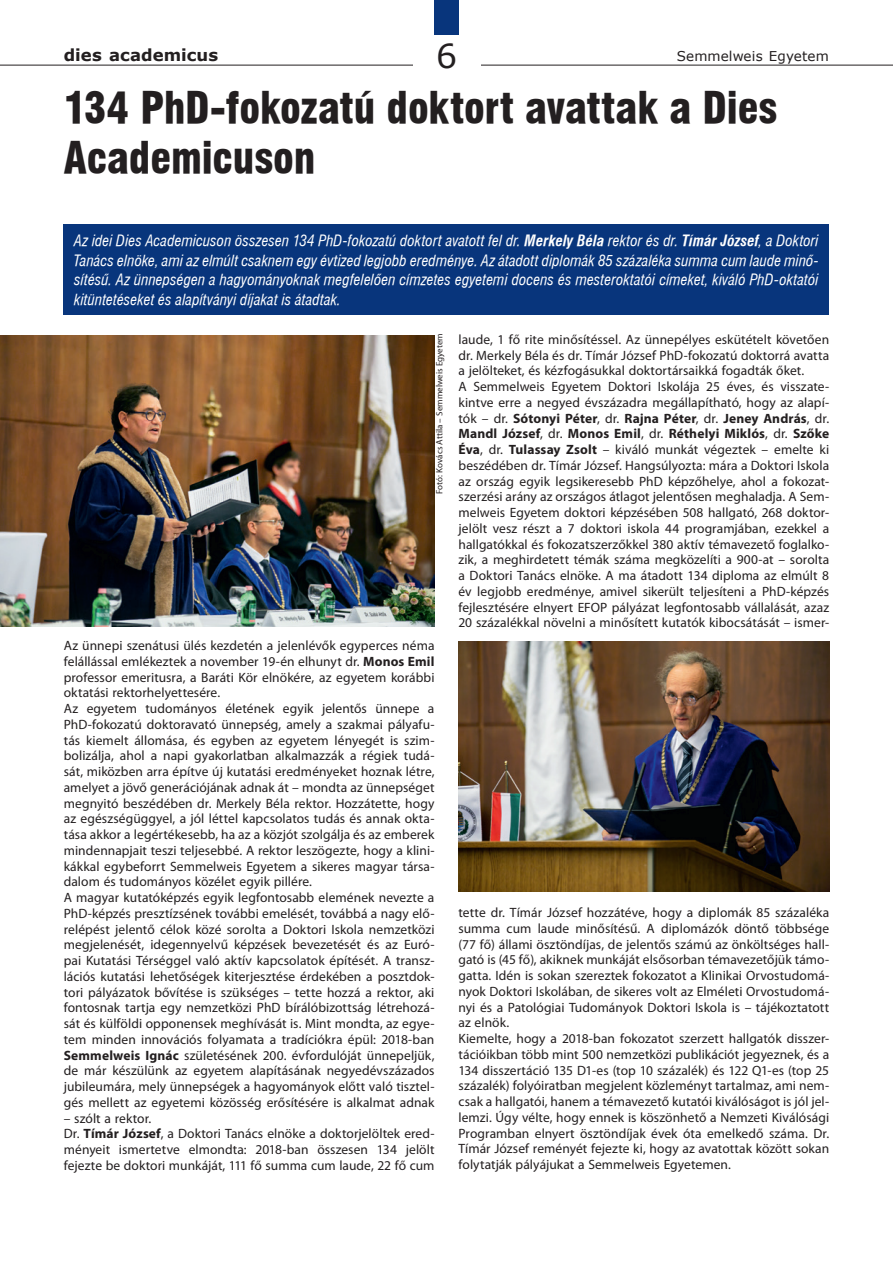
<style>
.page{position:relative;width:893px;height:1263px;background:#fff}
.page>*{position:absolute;margin:0;border:0;box-sizing:border-box;transform-origin:0 0}
.C1{font:42px/50.4px "Swiss 721 Blk Cn PFL";letter-spacing:-.005em;color:#231f20}
.t1{font:33px "Verdana";color:#231f20}
.t2{font:700 16.5px "Verdana";color:#231f20}
.Lead{font:italic 15px/19.5px "Swiss 721 Cn PFL";letter-spacing:.005em;color:#fff;text-align:justify}
.t3{font:13.5px/15.8px "Myriad Pro";letter-spacing:.005em;color:#231f20;text-align:justify}
.t4{font:13.5px "Verdana";letter-spacing:.01em;color:#231f20}
.Foto{font:9px "Myriad PFL";letter-spacing:.02em;color:#231f20}
.s1{font-weight:700}
</style>
<div class="page">
<hr style="left:0;top:65px;width:893px;height:1px;background:#231f20">
<div style="left:413px;top:32px;width:67px;height:45px;background:#fff"></div>
<div style="left:434px;top:0;width:24px;height:34px;background:#08357c"></div>
<div style="left:64px;top:225px;width:765px;height:90px;background:#08357c"></div>
<img style="left:0;top:335px;width:434px;height:291px">
<img style="left:458px;top:641px;width:371px;height:250px">
<p class="t2" style="left:64px;top:43px;width:156px">dies academicus</p>
<h2 class="t1" style="left:436px;top:33px;width:22px">6</h2>
<p class="t4" style="left:677px;top:46px;width:154px">Semmelweis Egyetem</p>
<p class="C1" style="left:64px;top:82px;width:715px">134 PhD-fokozatú doktort avattak a Dies<br>Academicuson</p>
<p class="Lead" style="left:74px;top:231px;width:746px">Az idei Dies Academicuson összesen 134 PhD-fokozatú doktort avatott fel dr. <span class="s1">Merkely Béla</span> rektor és dr. <span class="s1">Tímár József</span>, a Doktori Tanács elnöke, ami az elmúlt csaknem egy évtized legjobb eredménye. Az átadott diplomák 85 százaléka summa cum laude minő&shy;sítésű. Az ünnepségen a hagyományoknak megfelelően címzetes egyetemi docens és mesteroktatói címeket, kiváló PhD-oktatói kitüntetéseket és alapítványi díjakat is átadtak.</p>
<p class="Foto" style="left:435px;top:494px;width:161px;rotate:-90deg">Fotó: Kovács Attila – Semmelweis Egyetem</p>
<p class="t3" style="left:64px;top:637px;width:372px">Az ünnepi szenátusi ülés kezdetén a jelenlévők egyperces néma felállással emlékeztek a november 19-én elhunyt dr. <span class="s1">Monos Emil </span>professor emeritusra, a Baráti Kör elnökére, az egyetem korábbi oktatási rektorhelyettesére.</p>
<p class="t3" style="left:64px;top:700px;width:372px">Az egyetem tudományos életének egyik jelentős ünnepe a PhD-fokozatú doktoravató ünnepség, amely a szakmai pályafu&shy;tás kiemelt állomása, és egyben az egyetem lényegét is szim&shy;bolizálja, ahol a napi gyakorlatban alkalmazzák a régiek tudá&shy;sát, miközben arra építve új kutatási eredményeket hoznak létre, amelyet a jövő generációjának adnak át – mondta az ünnepséget megnyitó beszédében dr. Merkely Béla rektor. Hozzátette, hogy az egészségüggyel, a jól léttel kapcsolatos tudás és annak okta&shy;tása akkor a legértékesebb, ha az a közjót szolgálja és az emberek mindennapjait teszi teljesebbé. A rektor leszögezte, hogy a klini&shy;kákkal egybeforrt Semmelweis Egyetem a sikeres magyar társa&shy;dalom és tudományos közélet egyik pillére.</p>
<p class="t3" style="left:64px;top:889px;width:372px">A magyar kutatóképzés egyik legfontosabb elemének nevezte a PhD-képzés presztízsének további emelését, továbbá a nagy elő&shy;relépést jelentő célok közé sorolta a Doktori Iskola nemzetközi megjelenését, idegennyelvű képzések bevezetését és az Euró&shy;pai Kutatási Térséggel való aktív kapcsolatok építését. A transz&shy;lációs kutatási lehetőségek kiterjesztése érdekében a posztdok&shy;tori pályázatok bővítése is szükséges – tette hozzá a rektor, aki fontosnak tartja egy nemzetközi PhD bírálóbizottság létrehozá&shy;sát és külföldi opponensek meghívását is. Mint mondta, az egye&shy;tem minden innovációs folyamata a tradíciókra épül: 2018-ban <span class="s1">Semmelweis Ignác</span> születésének 200. évfordulóját ünnepeljük, de már készülünk az egyetem alapításának negyedévszázados jubileumára, mely ünnepségek a hagyományok előtt való tisztel&shy;gés mellett az egyetemi közösség erősítésére is alkalmat adnak</p>
<p class="t3" style="left:64px;top:1110px;width:89px">– szólt a rektor.</p>
<p class="t3" style="left:64px;top:1126px;width:372px">Dr. <span class="s1">Tímár József</span>, a Doktori Tanács elnöke a doktorjelöltek ered&shy;ményeit ismertetve elmondta: 2018-ban összesen 134 jelölt fejezte be doktori munkáját, 111 fő summa cum laude, 22 fő cum</p>
<p class="t3" style="left:458px;top:331px;width:372px">laude, 1 fő rite minősítéssel. Az ünnepélyes eskütételt követően dr. Merkely Béla és dr. Tímár József PhD-fokozatú doktorrá avatta a jelölteket, és kézfogásukkal doktortársaikká fogadták őket.</p>
<p class="t3" style="left:458px;top:378px;width:372px">A Semmelweis Egyetem Doktori Iskolája 25 éves, és visszate&shy;kintve erre a negyed évszázadra megállapítható, hogy az alapí&shy;tók – dr. <span class="s1">Sótonyi Péter</span>, dr. <span class="s1">Rajna Péter</span>, dr. <span class="s1">Jeney András</span>, dr.<br><span class="s1">Mandl József</span>, dr. <span class="s1">Monos Emil</span>, dr. <span class="s1">Réthelyi Miklós</span>, dr. <span class="s1">Szőke Éva</span>, dr. <span class="s1">Tulassay Zsolt</span> – kiváló munkát végeztek – emelte ki beszédében dr. Tímár József. Hangsúlyozta: mára a Doktori Iskola az ország egyik legsikeresebb PhD képzőhelye, ahol a fokozat&shy;szerzési arány az országos átlagot jelentősen meghaladja. A Sem&shy;melweis Egyetem doktori képzésében 508 hallgató, 268 doktor&shy;jelölt vesz részt a 7 doktori iskola 44 programjában, ezekkel a hallgatókkal és fokozatszerzőkkel 380 aktív témavezető foglalko&shy;zik, a meghirdetett témák száma megközelíti a 900-at – sorolta a Doktori Tanács elnöke. A ma átadott 134 diploma az elmúlt 8 év legjobb eredménye, amivel sikerült teljesíteni a PhD-képzés fejlesztésére elnyert EFOP pályázat legfontosabb vállalását, azaz 20 százalékkal növelni a minősített kutatók kibocsátását – ismer-</p>
<p class="t3" style="left:458px;top:904px;width:372px">tette dr. Tímár József hozzátéve, hogy a diplomák 85 százaléka summa cum laude minősítésű. A diplomázók döntő többsége (77 fő) állami ösztöndíjas, de jelentős számú az önköltséges hall&shy;gató is (45 fő), akiknek munkáját elsősorban témavezetőjük támo&shy;gatta. Idén is sokan szereztek fokozatot a Klinikai Orvostudomá&shy;nyok Doktori Iskolában, de sikeres volt az Elméleti Orvostudomá&shy;nyi és a Patológiai Tudományok Doktori Iskola is – tájékoztatott az elnök.</p>
<p class="t3" style="left:458px;top:1030px;width:372px">Kiemelte, hogy a 2018-ban fokozatot szerzett hallgatók disszer&shy;tációikban több mint 500 nemzetközi publikációt jegyeznek, és a 134 disszertáció 135 D1-es (top 10 százalék) és 122 Q1-es (top 25 százalék) folyóiratban megjelent közleményt tartalmaz, ami nem&shy;csak a hallgatói, hanem a témavezető kutatói kiválóságot is jól jel&shy;lemzi. Úgy vélte, hogy ennek is köszönhető a Nemzeti Kiválósági Programban elnyert ösztöndíjak évek óta emelkedő száma. Dr.<br>Tímár József reményét fejezte ki, hogy az avatottak között sokan folytatják pályájukat a Semmelweis Egyetemen.</p>
</div>
